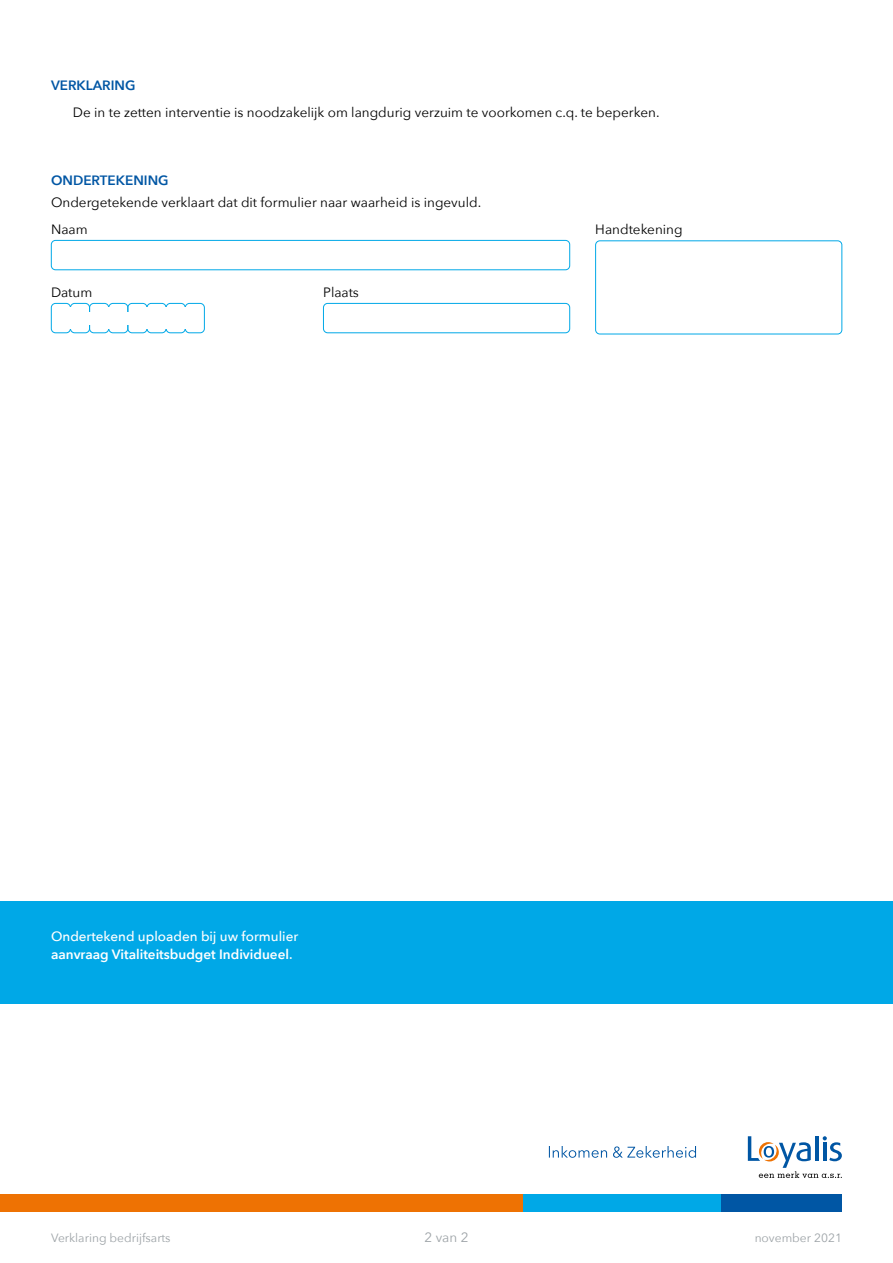
<style>
.page{position:relative;width:893px;height:1263px;background:#fff}
.page>*{position:absolute;margin:0;border:0;box-sizing:border-box;transform-origin:0 0}
.bodytekst{font:13.5px "Avenir Next";color:#000}
.t1{font:600 13.5px/18px "Avenir Next";color:#fff}
.body{font:13.5px "Avenir Next";color:#000}
.kopjes{font:600 13.5px "Avenir Next";color:#0056a4}
.t2{font:13.5px "Avenir Next";color:#9da3a7}
.t3{font:12px "Avenir Next";color:#9da3a7}
.s1{font-weight:500}
</style>
<div class="page">
<div style="left:0;top:1195px;width:523px;height:17px;background:#ee7203"></div>
<div style="left:523px;top:1195px;width:199px;height:17px;background:#00a8e7"></div>
<div style="left:722px;top:1195px;width:120px;height:17px;background:#0056a4"></div>
<svg style="left:748px;top:1136px;width:94px;height:42px"></svg>
<svg style="left:549px;top:1146px;width:147px;height:12px"></svg>
<div style="left:0;top:901px;width:893px;height:102px;background:#00a8e7"></div>
<div style="left:51px;top:240px;width:519px;height:30px;border:1px solid #00a8e7;border-radius:4px"></div>
<div style="left:166px;top:303px;width:20px;height:30px;border:1px solid #00a8e7;border-radius:4px"></div>
<div style="left:185px;top:303px;width:20px;height:30px;border:1px solid #00a8e7;border-radius:4px"></div>
<div style="left:51px;top:303px;width:20px;height:30px;border:1px solid #00a8e7;border-radius:4px"></div>
<div style="left:70px;top:303px;width:20px;height:30px;border:1px solid #00a8e7;border-radius:4px"></div>
<div style="left:89px;top:303px;width:20px;height:30px;border:1px solid #00a8e7;border-radius:4px"></div>
<div style="left:108px;top:303px;width:20px;height:30px;border:1px solid #00a8e7;border-radius:4px"></div>
<div style="left:128px;top:303px;width:19px;height:30px;border:1px solid #00a8e7;border-radius:4px"></div>
<div style="left:147px;top:303px;width:19px;height:30px;border:1px solid #00a8e7;border-radius:4px"></div>
<div style="left:55px;top:312px;width:145px;height:12px;background:#fff"></div>
<div style="left:55px;top:307px;width:30px;height:22px;background:#fff"></div>
<div style="left:94px;top:307px;width:29px;height:22px;background:#fff"></div>
<div style="left:132px;top:307px;width:68px;height:22px;background:#fff"></div>
<div style="left:323px;top:303px;width:247px;height:30px;border:1px solid #00a8e7;border-radius:4px"></div>
<div style="left:595px;top:241px;width:247px;height:93px;border:1px solid #00a8e7;border-radius:4px"></div>
<p class="kopjes" style="left:51px;top:74px;width:86px">VERKLARING</p>
<p class="bodytekst" style="left:73px;top:101px;width:588px">De in te zetten interventie is noodzakelijk om langdurig verzuim te voorkomen c.q. te beperken.</p>
<p class="kopjes" style="left:51px;top:168px;width:119px">ONDERTEKENING</p>
<p class="bodytekst" style="left:51px;top:191px;width:432px">Ondergetekende verklaart dat dit formulier naar waarheid is ingevuld.</p>
<p class="body" style="left:51px;top:218px;width:38px">Naam</p>
<p class="body" style="left:51px;top:281px;width:43px">Datum</p>
<p class="body" style="left:323px;top:281px;width:37px">Plaats</p>
<p class="body" style="left:595px;top:218px;width:89px">Handtekening</p>
<p class="t1" style="left:51px;top:927px;width:249px"><span class="s1">Ondertekend uploaden bij uw formulier </span>aanvraag Vitaliteitsbudget Individueel<span class="s1">.</span></p>
<p class="t3" style="left:51px;top:1227px;width:121px">Verklaring bedrijfsarts</p>
<p class="t2" style="left:424px;top:1225px;width:46px">2 van 2</p>
<p class="t3" style="left:755px;top:1227px;width:89px">november 2021</p>
</div>
